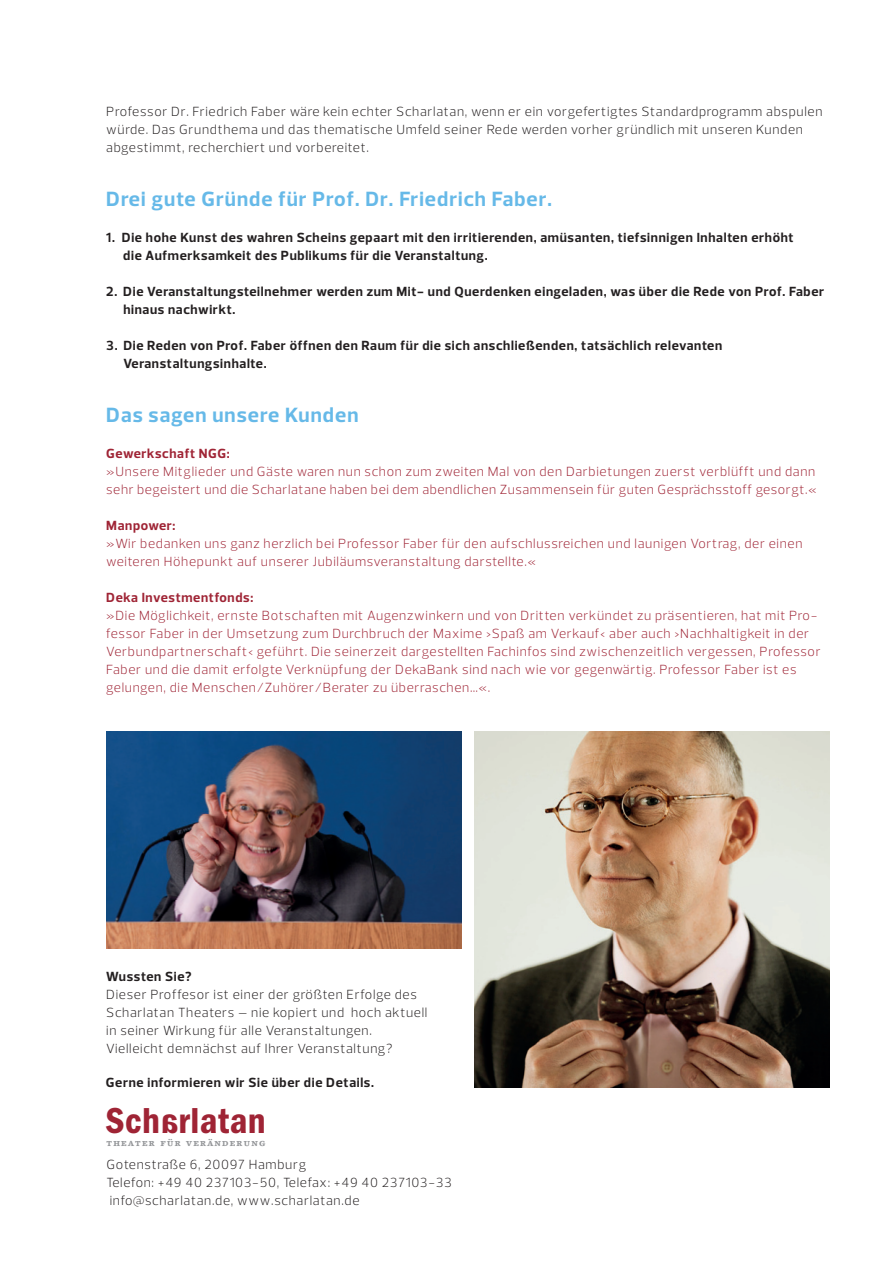
<style>
.page{position:relative;width:893px;height:1263px;background:#fff}
.page>*{position:absolute;margin:0;border:0;box-sizing:border-box;transform-origin:0 0}
.t1{font:600 condensed 37.35px "Franklin Gothic LT";letter-spacing:.01em;color:#9f2435}
.t2{font:700 21px "Prelo";letter-spacing:.05em;color:#66b9e8}
.t3{font:300 13.5px/18px "Prelo";letter-spacing:.05em;color:#9f2435}
.t4{font:300 13.5px/18px "Prelo";letter-spacing:.05em;color:#231f20}
.t5{font:700 13.5px/18px "Prelo";letter-spacing:.05em;color:#231f20}
.t6{font:700 13.5px "Prelo";letter-spacing:.05em;color:#9f2435}
.t7{font:10.05px "Lino Letter Bold SC";letter-spacing:.125em;color:#939598}
</style>
<div class="page">
<img style="left:106px;top:731px;width:355px;height:217px">
<img style="left:474px;top:731px;width:355px;height:357px">
<p class="t4" style="left:106px;top:103px;width:718px">Professor Dr. Friedrich Faber wäre kein echter Scharlatan, wenn er ein vorgefertigtes Standardprogramm abspulen würde. Das Grundthema und das thematische Umfeld seiner Rede werden vorher gründlich mit unseren Kunden abgestimmt, recherchiert und vorbereitet.</p>
<h2 class="t2" style="left:106px;top:186px;width:447px">Drei gute Gründe für Prof. Dr. Friedrich Faber.</h2>
<p class="t5" style="left:123px;top:229px;width:672px;text-indent:-17px">1. Die hohe Kunst des wahren Scheins gepaart mit den irritierenden, amüsanten, tiefsinnigen Inhalten erhöht die Aufmerksamkeit des Publikums für die Veranstaltung.</p>
<p class="t5" style="left:123px;top:283px;width:702px;text-indent:-17px">2. Die Veranstaltungsteilnehmer werden zum Mit- und Querdenken eingeladen, was über die Rede von Prof. Faber hinaus nachwirkt.</p>
<p class="t5" style="left:123px;top:337px;width:600px;text-indent:-17px">3. Die Reden von Prof. Faber öffnen den Raum für die sich anschließenden, tatsächlich relevanten<br>Veranstaltungsinhalte.</p>
<h2 class="t2" style="left:106px;top:402px;width:254px">Das sagen unsere Kunden</h2>
<p class="t6" style="left:106px;top:446px;width:125px">Gewerkschaft NGG:</p>
<p class="t3" style="left:106px;top:463px;width:712px">»Unsere Mitglieder und Gäste waren nun schon zum zweiten Mal von den Darbietungen zuerst verblüfft und dann sehr begeistert und die Scharlatane haben bei dem abendlichen Zusammensein für guten Gesprächsstoff gesorgt.«</p>
<p class="t6" style="left:106px;top:518px;width:71px">Manpower:</p>
<p class="t3" style="left:106px;top:535px;width:698px">»Wir bedanken uns ganz herzlich bei Professor Faber für den aufschlussreichen und launigen Vortrag, der einen weiteren Höhepunkt auf unserer Jubiläumsveranstaltung darstellte.«</p>
<p class="t6" style="left:106px;top:590px;width:149px">Deka Investmentfonds:</p>
<p class="t3" style="left:106px;top:607px;width:716px">»Die Möglichkeit, ernste Botschaften mit Augenzwinkern und von Dritten verkündet zu präsentieren, hat mit Pro&shy;fessor Faber in der Umsetzung zum Durchbruch der Maxime ›Spaß am Verkauf‹ aber auch ›Nachhaltigkeit in der Verbundpartnerschaft‹ geführt. Die seinerzeit dargestellten Fachinfos sind zwischenzeitlich vergessen, Professor Faber und die damit erfolgte Verknüpfung der DekaBank sind nach wie vor gegenwärtig. Professor Faber ist es gelungen, die Menschen/Zuhörer/Berater zu überraschen…«.</p>
<p class="t5" style="left:106px;top:967px;width:87px">Wussten Sie?</p>
<p class="t4" style="left:106px;top:985px;width:323px">Dieser Proffesor ist einer der größten Erfolge des Scharlatan Theaters – nie kopiert und hoch aktuell in seiner Wirkung für alle Veranstaltungen.<br>Vielleicht demnächst auf Ihrer Veranstaltung?</p>
<p class="t5" style="left:106px;top:1074px;width:270px">Gerne informieren wir Sie über die Details.</p>
<h1 class="t1" style="left:105px;top:1099px;width:162px">Sch rlatan</h1>
<p class="t7" style="left:107px;top:1136px;width:160px">theater für veränderung</p>
<p class="t4" style="left:107px;top:1155px;width:347px">Gotenstraße 6, 20097 Hamburg<br>Telefon: +49 40 237103-50, Telefax: +49 40 237103-33 info@scharlatan.de, www.scharlatan.de</p>
</div>
